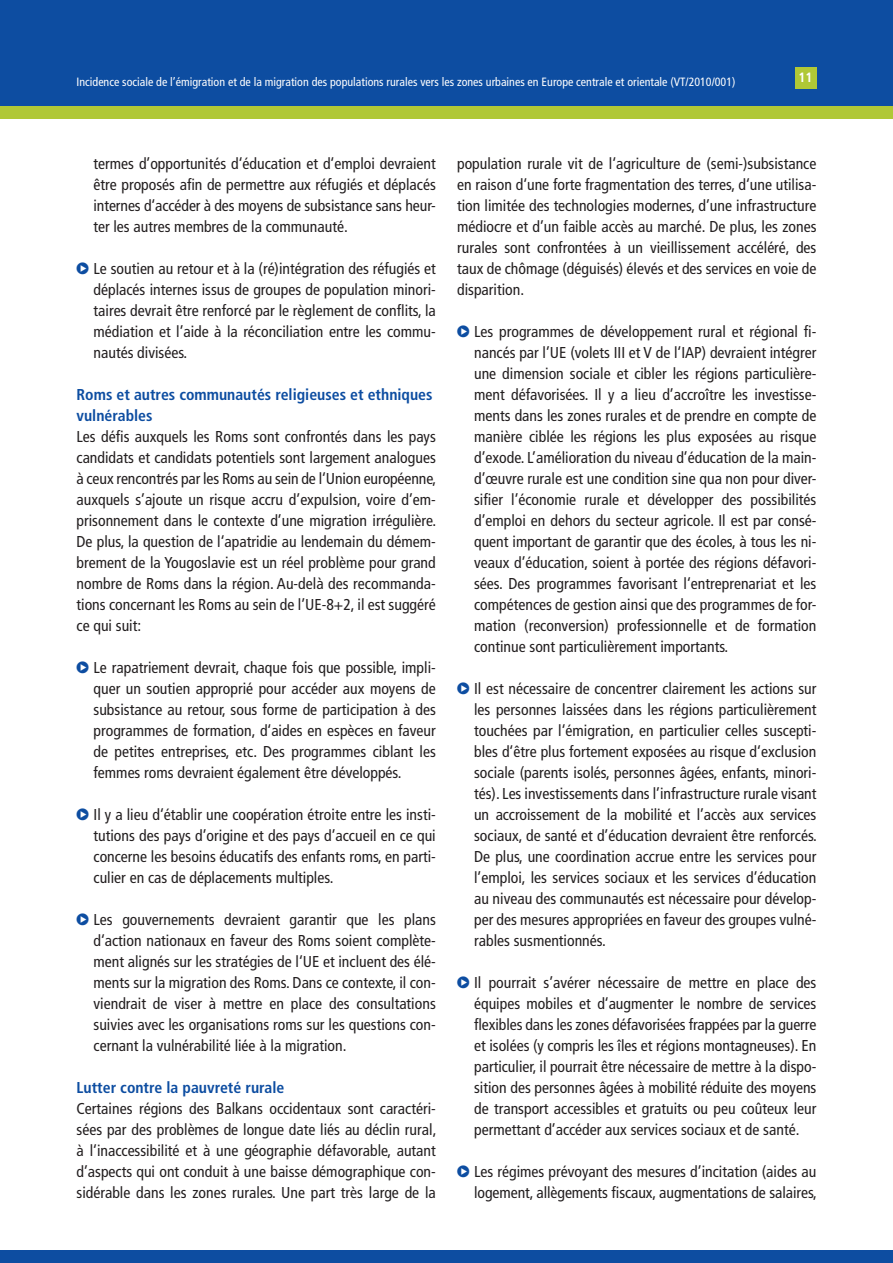
<style>
.page{position:relative;width:893px;height:1263px;background:#fff}
.page>*{position:absolute;margin:0;border:0;box-sizing:border-box;transform-origin:0 0}
.t1{font:condensed 15.75px/21px "Frutiger";color:#231f20;text-align:justify}
.t2{font:700 condensed 15.75px/21px "Frutiger";color:#0d4da1}
.t3{font:700 condensed 13.5px "Frutiger";color:#fff}
.t4{font:condensed 12px "Frutiger";color:#fff}
</style>
<div class="page">
<div style="left:0;top:0;width:893px;height:106px;background:#0d4da1"></div>
<div style="left:0;top:106px;width:893px;height:13px;background:#b0c836"></div>
<div style="left:0;top:1250px;width:893px;height:13px;background:#0d4da1"></div>
<div style="left:795px;top:67px;width:21px;height:22px;background:#b0c836"></div>
<p class="t4" style="left:77px;top:74px;width:660px">Incidence sociale de l’émigration et de la migration des populations rurales vers les zones urbaines en Europe centrale et orientale (VT/2010/001)</p>
<p class="t3" style="left:799px;top:70px;width:16px">11</p>
<p class="t1" style="left:94px;top:153px;width:344px">termes d’opportunités d‘éducation et d‘emploi devraient être proposés afin de permettre aux réfugiés et déplacés internes d‘accéder à des moyens de subsistance sans heur&shy;ter les autres membres de la communauté.</p>
<p class="t1" style="left:94px;top:258px;width:344px">Le soutien au retour et à la (ré)intégration des réfugiés et déplacés internes issus de groupes de population minori&shy;taires devrait être renforcé par le règlement de conflits, la médiation et l’aide à la réconciliation entre les commu&shy;nautés divisées.</p>
<p class="t2" style="left:77px;top:384px;width:357px">Roms et autres communautés religieuses et ethniques vulnérables</p>
<p class="t1" style="left:77px;top:426px;width:361px">Les défis auxquels les Roms sont confrontés dans les pays candidats et candidats potentiels sont largement analogues à ceux rencontrés par les Roms au sein de l‘Union européenne, auxquels s’ajoute un risque accru d’expulsion, voire d’em&shy;prisonnement dans le contexte d’une migration irrégulière.<br>De plus, la question de l‘apatridie au lendemain du démem&shy;brement de la Yougoslavie est un réel problème pour grand nombre de Roms dans la région. Au-delà des recommanda&shy;tions concernant les Roms au sein de l’UE-8+2, il est suggéré ce qui suit:</p>
<p class="t1" style="left:94px;top:657px;width:344px">Le rapatriement devrait, chaque fois que possible, impli&shy;quer un soutien approprié pour accéder aux moyens de subsistance au retour, sous forme de participation à des programmes de formation, d‘aides en espèces en faveur de petites entreprises, etc. Des programmes ciblant les femmes roms devraient également être développés.</p>
<p class="t1" style="left:94px;top:804px;width:344px">Il y a lieu d‘établir une coopération étroite entre les insti&shy;tutions des pays d’origine et des pays d’accueil en ce qui concerne les besoins éducatifs des enfants roms, en parti&shy;culier en cas de déplacements multiples.</p>
<p class="t1" style="left:94px;top:909px;width:344px">Les gouvernements devraient garantir que les plans d‘action nationaux en faveur des Roms soient complète&shy;ment alignés sur les stratégies de l‘UE et incluent des élé&shy;ments sur la migration des Roms. Dans ce contexte, il con&shy;viendrait de viser à mettre en place des consultations suivies avec les organisations roms sur les questions con&shy;cernant la vulnérabilité liée à la migration.</p>
<p class="t2" style="left:77px;top:1077px;width:209px">Lutter contre la pauvreté rurale</p>
<p class="t1" style="left:77px;top:1098px;width:361px">Certaines régions des Balkans occidentaux sont caractéri&shy;sées par des problèmes de longue date liés au déclin rural, à l‘inaccessibilité et à une géographie défavorable, autant d’aspects qui ont conduit à une baisse démographique con&shy;sidérable dans les zones rurales. Une part très large de la</p>
<p class="t1" style="left:457px;top:153px;width:361px">population rurale vit de l‘agriculture de (semi-)subsistance en raison d‘une forte fragmentation des terres, d‘une utilisa&shy;tion limitée des technologies modernes, d’une infrastructure médiocre et d’un faible accès au marché. De plus, les zones rurales sont confrontées à un vieillissement accéléré, des taux de chômage (déguisés) élevés et des services en voie de disparition.</p>
<p class="t1" style="left:474px;top:321px;width:344px">Les programmes de développement rural et régional fi&shy;nancés par l’UE (volets III et V de l‘IAP) devraient intégrer une dimension sociale et cibler les régions particulière&shy;ment défavorisées. Il y a lieu d’accroître les investisse&shy;ments dans les zones rurales et de prendre en compte de manière ciblée les régions les plus exposées au risque d’exode. L’amélioration du niveau d’éducation de la main&shy;d’œuvre rurale est une condition sine qua non pour diver&shy;sifier l’économie rurale et développer des possibilités d’emploi en dehors du secteur agricole. Il est par consé&shy;quent important de garantir que des écoles, à tous les ni&shy;veaux d’éducation, soient à portée des régions défavori&shy;sées. Des programmes favorisant l‘entreprenariat et les compétences de gestion ainsi que des programmes de for&shy;mation (reconversion) professionnelle et de formation continue sont particulièrement importants.</p>
<p class="t1" style="left:474px;top:678px;width:344px">Il est nécessaire de concentrer clairement les actions sur les personnes laissées dans les régions particulièrement touchées par l‘émigration, en particulier celles suscepti&shy;bles d‘être plus fortement exposées au risque d‘exclusion sociale (parents isolés, personnes âgées, enfants, minori&shy;tés). Les investissements dans l’infrastructure rurale visant un accroissement de la mobilité et l’accès aux services sociaux, de santé et d’éducation devraient être renforcés.<br>De plus, une coordination accrue entre les services pour l’emploi, les services sociaux et les services d’éducation au niveau des communautés est nécessaire pour dévelop&shy;per des mesures appropriées en faveur des groupes vulné&shy;rables susmentionnés.</p>
<p class="t1" style="left:474px;top:972px;width:344px">Il pourrait s’avérer nécessaire de mettre en place des équipes mobiles et d‘augmenter le nombre de services flexibles dans les zones défavorisées frappées par la guerre et isolées (y compris les îles et régions montagneuses). En particulier, il pourrait être nécessaire de mettre à la dispo&shy;sition des personnes âgées à mobilité réduite des moyens de transport accessibles et gratuits ou peu coûteux leur permettant d’accéder aux services sociaux et de santé.</p>
<p class="t1" style="left:474px;top:1161px;width:344px">Les régimes prévoyant des mesures d’incitation (aides au logement, allègements fiscaux, augmentations de salaires,</p>
</div>
